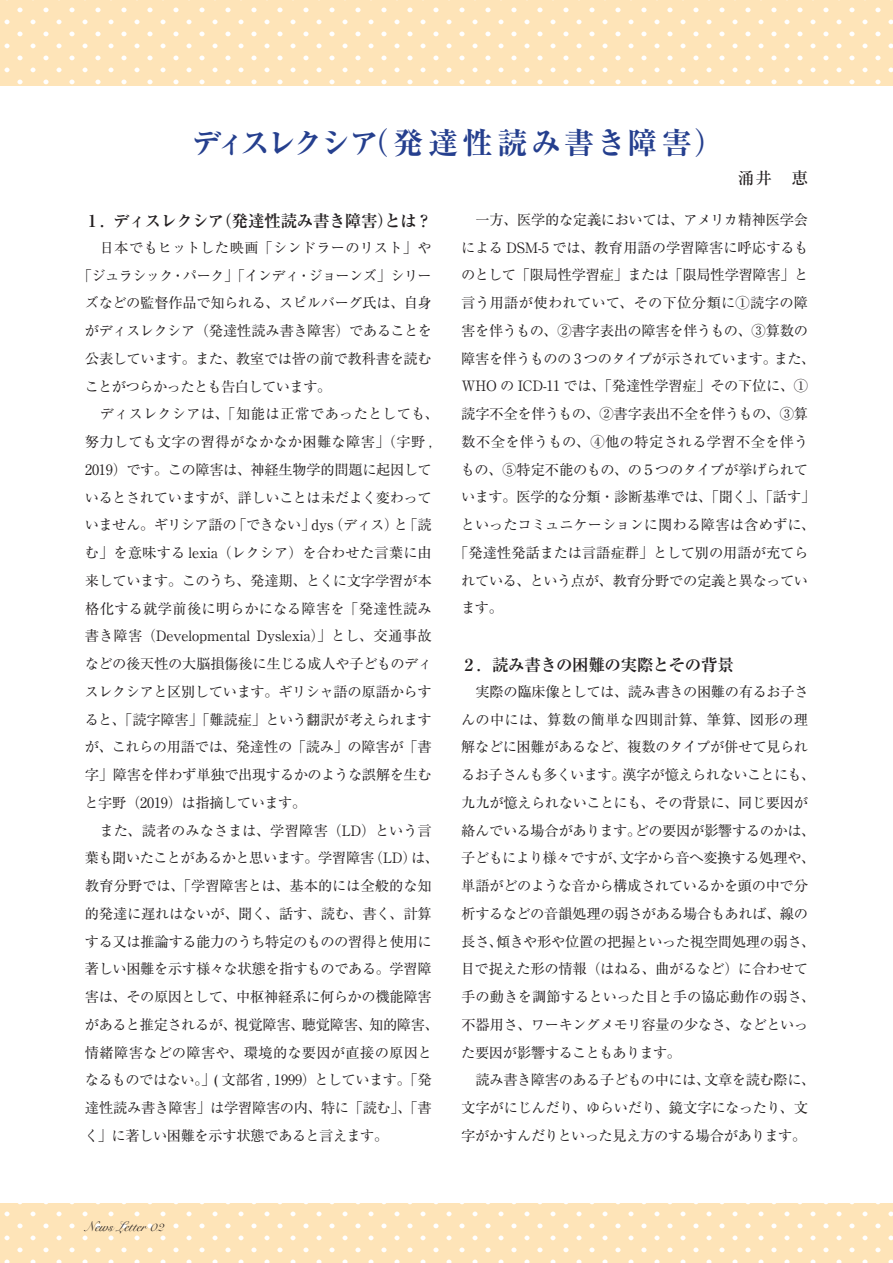
<style>
.page{position:relative;width:893px;height:1263px;background:#fff}
.page>*{position:absolute;margin:0;border:0;box-sizing:border-box;transform-origin:0 0}
.t1{font:700 expanded 30px "Ryumin Pr 5";letter-spacing:.05em;color:#253f8e}
.t2{font:700 16.5px "Ryumin Pr 5";letter-spacing:-.025em;color:#231f20}
.t3{font:500 16.5px "Ryumin Pr 5";color:#231f20}
.t4{font:14.25px/27.8px "Ryumin Pr 5";letter-spacing:-.02em;color:#231f20}
.t5{font:14.25px "Ryumin Pr 5";letter-spacing:.02em;color:#231f20}
.t6{font:14.25px "Ryumin Pr 5";color:#231f20}
.t7{font:14.25px "Ryumin Pr 5";letter-spacing:.015em;color:#231f20}
.t8{font:14.25px "Ryumin Pr 5";letter-spacing:-.04em;color:#231f20}
.t9{font:14.25px "Ryumin Pr 5";letter-spacing:-.05em;color:#231f20}
.t10{font:14.25px "Ryumin Pr 5";letter-spacing:.005em;color:#231f20}
.t11{font:13.8px "Snell Roundhand";color:#231f20}
</style>
<div class="page">
<div style="left:0;top:1203px;width:893px;height:60px;background:#fee4b8"></div>
<svg style="left:0;top:0;width:893px;height:85px;fill:#fee4b8"></svg>
<h1 class="t1" style="left:192px;top:119px;width:534px">ディスレクシア（発達性読み書き障害）</h1>
<p class="t3" style="left:738px;top:165px;width:72px">涌井　恵</p>
<p class="t2" style="left:84px;top:208px;width:350px">１．ディスレクシア（発達性読み書き障害）とは？</p>
<p class="t7" style="left:85px;top:236px;width:348px">　日本でもヒットした映画「シンドラーのリスト」や</p>
<p class="t9" style="left:78px;top:264px;width:356px">「ジュラシック・パーク」「インディ・ジョーンズ」シリー</p>
<p class="t4" style="left:85px;top:288px;width:348px">ズなどの監督作品で知られる、スピルバーグ氏は、自身</p>
<p class="t4" style="left:85px;top:316px;width:349px">がディスレクシア（発達性読み書き障害）であることを</p>
<p class="t4" style="left:85px;top:344px;width:348px">公表しています。また、教室では皆の前で教科書を読む</p>
<p class="t8" style="left:85px;top:375px;width:248px">ことがつらかったとも告白しています。</p>
<p class="t5" style="left:85px;top:403px;width:356px">　ディスレクシアは、「知能は正常であったとしても、</p>
<p class="t5" style="left:85px;top:431px;width:348px">努力しても文字の習得がなかなか困難な障害」（宇野 ,</p>
<p class="t4" style="left:85px;top:455px;width:348px">2019）です。この障害は、神経生物学的問題に起因して</p>
<p class="t4" style="left:85px;top:482px;width:348px">いるとされていますが、詳しいことは未だよく変わって</p>
<p class="t4" style="left:85px;top:510px;width:348px">いません。ギリシア語の「できない」dys（ディス）と「読</p>
<p class="t10" style="left:85px;top:542px;width:349px">む」を意味する lexia（レクシア）を合わせた言葉に由</p>
<p class="t4" style="left:85px;top:566px;width:348px">来しています。このうち、発達期、とくに文字学習が本</p>
<p class="t7" style="left:85px;top:597px;width:348px">格化する就学前後に明らかになる障害を「発達性読み</p>
<p class="t4" style="left:85px;top:621px;width:348px">書き障害（Developmental Dyslexia）」とし、交通事故</p>
<p class="t4" style="left:85px;top:649px;width:349px">などの後天性の大脳損傷後に生じる成人や子どものディ</p>
<p class="t4" style="left:85px;top:677px;width:348px">スレクシアと区別しています。ギリシャ語の原語からす</p>
<p class="t4" style="left:85px;top:704px;width:349px">ると、「読字障害」「難読症」という翻訳が考えられます</p>
<p class="t4" style="left:85px;top:732px;width:348px">が、これらの用語では、発達性の「読み」の障害が「書</p>
<p class="t4" style="left:85px;top:760px;width:348px">字」障害を伴わず単独で出現するかのような誤解を生む</p>
<p class="t4" style="left:85px;top:788px;width:223px">と宇野（2019）は指摘しています。</p>
<p class="t4" style="left:85px;top:815px;width:348px">　また、読者のみなさまは、学習障害（LD）という言</p>
<p class="t8" style="left:85px;top:847px;width:356px">葉も聞いたことがあるかと思います。学習障害（LD）は、</p>
<p class="t6" style="left:85px;top:874px;width:348px">教育分野では、「学習障害とは、基本的には全般的な知</p>
<p class="t4" style="left:85px;top:899px;width:348px">的発達に遅れはないが、聞く、話す、読む、書く、計算</p>
<p class="t4" style="left:85px;top:926px;width:348px">する又は推論する能力のうち特定のものの習得と使用に</p>
<p class="t4" style="left:85px;top:954px;width:348px">著しい困難を示す様々な状態を指すものである。学習障</p>
<p class="t4" style="left:85px;top:982px;width:348px">害は、その原因として、中枢神経系に何らかの機能障害</p>
<p class="t4" style="left:85px;top:1010px;width:356px">があると推定されるが、視覚障害、聴覚障害、知的障害、</p>
<p class="t5" style="left:85px;top:1041px;width:349px">情緒障害などの障害や、環境的な要因が直接の原因と</p>
<p class="t4" style="left:85px;top:1065px;width:348px">なるものではない。」( 文部省 , 1999）としています。「発</p>
<p class="t4" style="left:85px;top:1093px;width:348px">達性読み書き障害」は学習障害の内、特に「読む」、「書</p>
<p class="t4" style="left:85px;top:1121px;width:305px">く」に著しい困難を示す状態であると言えます。</p>
<p class="t4" style="left:461px;top:205px;width:348px">　一方、医学的な定義においては、アメリカ精神医学会</p>
<p class="t4" style="left:461px;top:233px;width:349px">による DSM-5 では、教育用語の学習障害に呼応するも</p>
<p class="t4" style="left:461px;top:260px;width:349px">のとして「限局性学習症」または「限局性学習障害」と</p>
<p class="t5" style="left:461px;top:292px;width:348px">言う用語が使われていて、その下位分類に①読字の障</p>
<p class="t4" style="left:461px;top:316px;width:348px">害を伴うもの、②書字表出の障害を伴うもの、③算数の</p>
<p class="t4" style="left:461px;top:344px;width:356px">障害を伴うものの 3 つのタイプが示されています。また、</p>
<p class="t4" style="left:461px;top:371px;width:348px">WHO の ICD-11 では、「発達性学習症」その下位に、①</p>
<p class="t4" style="left:461px;top:399px;width:348px">読字不全を伴うもの、②書字表出不全を伴うもの、③算</p>
<p class="t5" style="left:461px;top:430px;width:349px">数不全を伴うもの、④他の特定される学習不全を伴う</p>
<p class="t4" style="left:461px;top:455px;width:349px">もの、⑤特定不能のもの、の５つのタイプが挙げられて</p>
<p class="t4" style="left:461px;top:482px;width:356px">います。医学的な分類・診断基準では、「聞く」、「話す」</p>
<p class="t6" style="left:461px;top:514px;width:356px">といったコミュニケーションに関わる障害は含めずに、</p>
<p class="t4" style="left:454px;top:538px;width:356px">「発達性発話または言語症群」として別の用語が充てら</p>
<p class="t4" style="left:461px;top:565px;width:348px">れている、という点が、教育分野での定義と異なってい</p>
<p class="t4" style="left:461px;top:593px;width:43px">ます。</p>
<p class="t2" style="left:461px;top:652px;width:275px">２．読み書きの困難の実際とその背景</p>
<p class="t4" style="left:461px;top:677px;width:356px">　実際の臨床像としては、読み書きの困難の有るお子さんの中には、算数の簡単な四則計算、筆算、図形の理解などに困難があるなど、複数のタイプが併せて見られるお子さんも多くいます。漢字が憶えられないことにも、九九が憶えられないことにも、その背景に、同じ要因が絡んでいる場合があります。どの要因が影響するのかは、子どもにより様々ですが、文字から音へ変換する処理や、単語がどのような音から構成されているかを頭の中で分析するなどの音韻処理の弱さがある場合もあれば、線の長さ、傾きや形や位置の把握といった視空間処理の弱さ、目で捉えた形の情報（はねる、曲がるなど）に合わせて手の動きを調節するといった目と手の協応動作の弱さ、不器用さ、ワーキングメモリ容量の少なさ、などといった要因が影響することもあります。<br>　読み書き障害のある子どもの中には、文章を読む際に、文字がにじんだり、ゆらいだり、鏡文字になったり、文字がかすんだりといった見え方のする場合があります。</p>
<p class="t11" style="left:85px;top:1216px;width:80px">News Letter 02</p>
</div>
